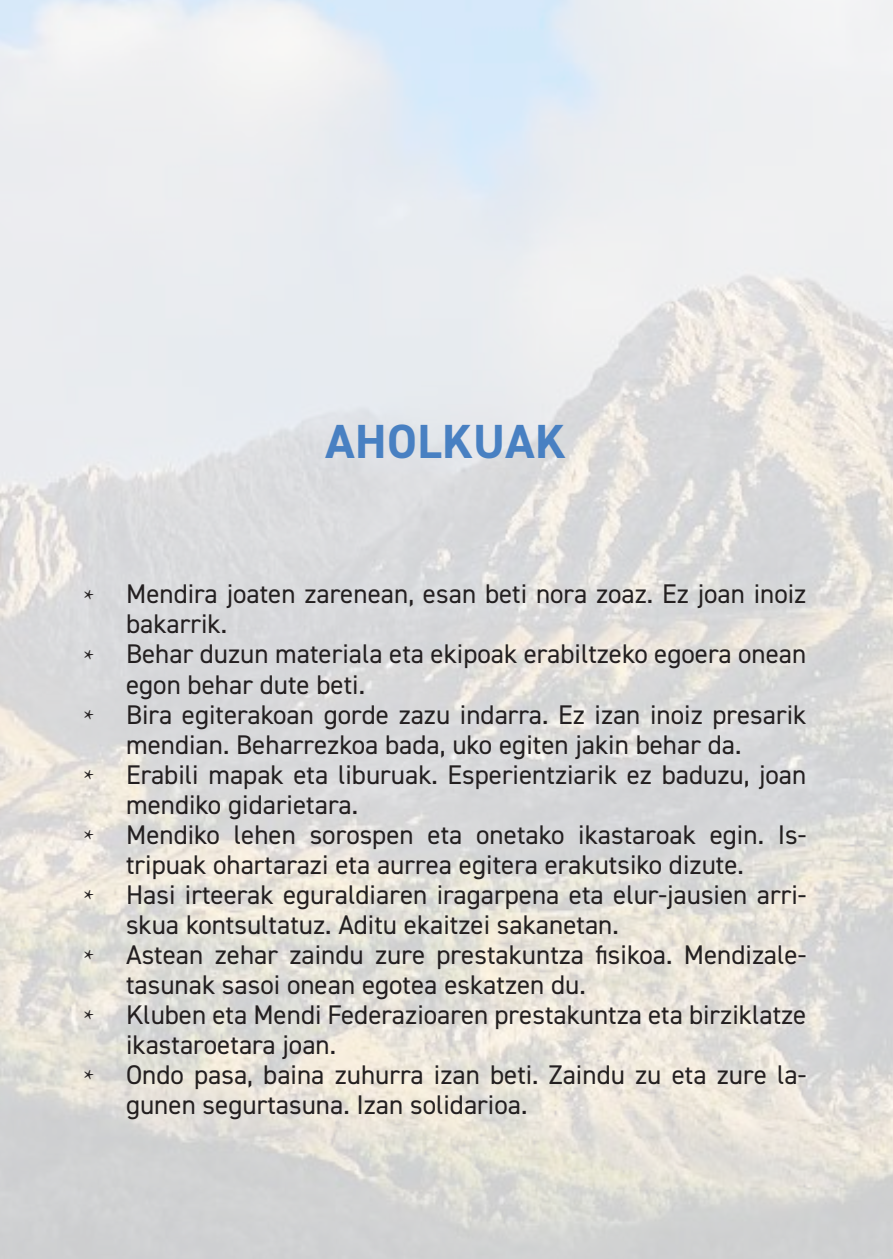
<style>
.page{position:relative;width:893px;height:1259px;background:#fff}
.page>*{position:absolute;margin:0;border:0;box-sizing:border-box;transform-origin:0 0}
.t1{font:700 48px "DIN2014";letter-spacing:.01em;color:#4880c2}
.t2{font:27px/30px "DIN2014";color:#231f20}
.t3{font:27px "Minion Pro";color:#231f20}
</style>
<div class="page">
<h1 class="t1" style="left:326px;top:409px;width:242px">AHOLKUAK</h1>
<p class="t3" style="left:84px;top:581px;width:12px">*</p>
<p class="t3" style="left:84px;top:641px;width:12px">*</p>
<p class="t3" style="left:84px;top:701px;width:12px">*</p>
<p class="t3" style="left:84px;top:761px;width:12px">*</p>
<p class="t3" style="left:84px;top:821px;width:12px">*</p>
<p class="t3" style="left:84px;top:881px;width:12px">*</p>
<p class="t3" style="left:84px;top:941px;width:12px">*</p>
<p class="t3" style="left:84px;top:1001px;width:12px">*</p>
<p class="t3" style="left:84px;top:1061px;width:12px">*</p>
<p class="t2" style="left:126px;top:578px;width:682px">Mendira joaten zarenean, esan beti nora zoaz. Ez joan inoiz bakarrik.<br>Behar duzun materiala eta ekipoak erabiltzeko egoera onean egon behar dute beti.<br>Bira egiterakoan gorde zazu indarra. Ez izan inoiz presarik mendian. Beharrezkoa bada, uko egiten jakin behar da.<br>Erabili mapak eta liburuak. Esperientziarik ez baduzu, joan mendiko gidarietara.<br>Mendiko lehen sorospen eta onetako ikastaroak egin. Is&shy;tripuak ohartarazi eta aurrea egitera erakutsiko dizute.<br>Hasi irteerak eguraldiaren iragarpena eta elur-jausien arri&shy;skua kontsultatuz. Aditu ekaitzei sakanetan.<br>Astean zehar zaindu zure prestakuntza fisikoa. Mendizale&shy;tasunak sasoi onean egotea eskatzen du.<br>Kluben eta Mendi Federazioaren prestakuntza eta birziklatze ikastaroetara joan.<br>Ondo pasa, baina zuhurra izan beti. Zaindu zu eta zure la&shy;gunen segurtasuna. Izan solidarioa.</p>
</div>
